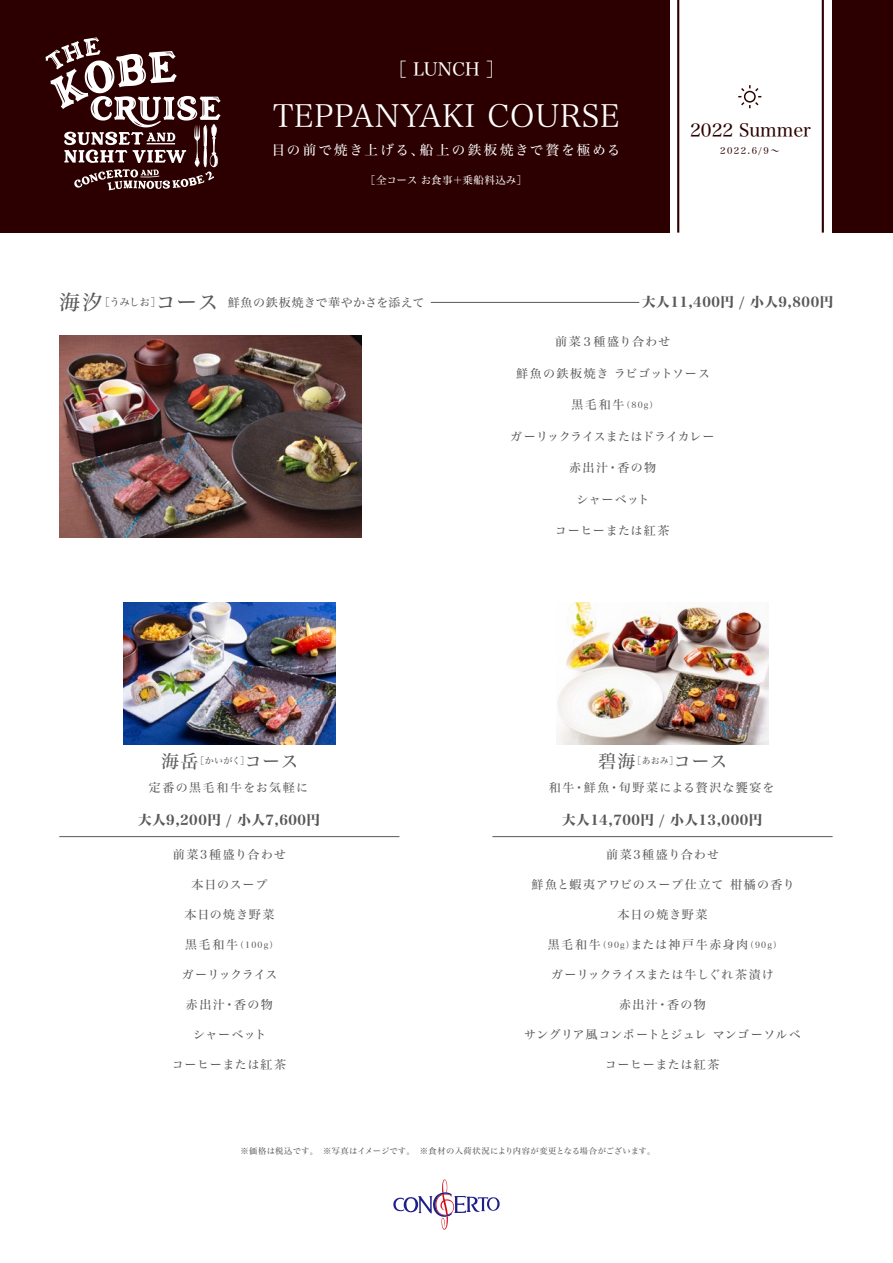
<style>
.page{position:relative;width:893px;height:1263px;background:#fff}
.page>*{position:absolute;margin:0;border:0;box-sizing:border-box;transform-origin:0 0}
.t1{font:31.5px "Hira Min Std N W2";letter-spacing:.02em;color:#fff}
.t2{font:18px "Hira Min Std N W4";color:#595757}
.t3{font:18px "Hira Min Std N W4";color:#2c0000}
.t4{font:18px "Hira Min Std N W4";color:#fff}
.t5{font:13.5px "Hira Min Std N W8";letter-spacing:.04em;color:#595757}
.t6{font:13.5px "Hira Min Std N W4";letter-spacing:.16em;color:#fff}
.t7{font:12px "Hira Min Std N W4";letter-spacing:.06em;color:#595757}
.t8{font:12px "Hira Min Std N W4";letter-spacing:.025em;color:#595757}
.t9{font:12px "Hira Min Std N W4";letter-spacing:.14em;color:#595757}
.t10{font:12px "Hira Min Std N W4";letter-spacing:.13em;color:#595757}
.t11{font:12px "Hira Min Std N W4";letter-spacing:.1em;color:#595757}
.t12{font:12px "Hira Min Std N W4";letter-spacing:.03em;color:#595757}
.t13{font:12px "Hira Min Std N W4";letter-spacing:-.01em;color:#595757}
.t14{font:12px "Hira Min Std N W4";letter-spacing:.11em;color:#595757}
.t15{font:12px "Hira Min Std N W4";letter-spacing:-.03em;color:#595757}
.t16{font:10.5px "Hira Min Std N W4";letter-spacing:.005em;color:#fff}
.t17{font:9px "Hira Min Std N W4";color:#595757}
.t18{font:9px "Hira Min Std N W4";color:#2c0000}
.t19{font:8.4px "Hira Min Std N W4";letter-spacing:.14em;color:#595757}
.t20{font:8.25px "Hira Min Std N W4";letter-spacing:.04em;color:#595757}
.s1{font-size:21px}
.s2{font-size:10.5px}
.s3{font-size:12px}
.s4{font-size:18px}
.s5{font-size:8.4px}
</style>
<div class="page">
<div style="left:0;top:0;width:893px;height:233px;background:#2c0000"></div>
<div style="left:670px;top:0;width:161px;height:261px;background:#fff"></div>
<hr style="left:822px;top:0;width:2px;height:233px;background:#2c0000">
<hr style="left:677px;top:0;width:2px;height:233px;background:#2c0000">
<svg style="left:45px;top:37px;width:176px;height:153px"></svg>
<svg style="left:393px;top:1179px;width:107px;height:50px"></svg>
<hr style="left:431px;top:302px;width:208px;height:1px;background:#595757">
<img style="left:59px;top:336px;width:302px;height:201px">
<hr style="left:59px;top:836px;width:340px;height:1px;background:#595757">
<hr style="left:492px;top:836px;width:341px;height:1px;background:#595757">
<svg style="left:738px;top:85px;width:23px;height:23px"></svg>
<img style="left:123px;top:603px;width:213px;height:141px">
<img style="left:556px;top:603px;width:213px;height:141px">
<h2 class="t4" style="left:389px;top:56px;width:116px">［ LUNCH ］</h2>
<h1 class="t1" style="left:273px;top:94px;width:348px">TEPPANYAKI COURSE</h1>
<p class="t6" style="left:272px;top:140px;width:350px">目の前で焼き上げる、船上の鉄板焼きで贅を極める</p>
<p class="t16" style="left:365px;top:172px;width:163px">［全コース お食事＋乗船料込み］</p>
<h2 class="t3" style="left:690px;top:117px;width:122px">2022 Summer</h2>
<p class="t18" style="left:720px;top:144px;width:61px">2022.6/9～</p>
<p class="t8" style="left:59px;top:294px;width:367px"><span class="s1">海汐</span><span class="s2">［うみしお］</span><span class="s1">コース</span> 鮮魚の鉄板焼きで華やかさを添えて</p>
<p class="t5" style="left:642px;top:292px;width:192px">大人11,400円 / 小人9,800円</p>
<p class="t7" style="left:555px;top:333px;width:117px">前菜３種盛り合わせ</p>
<p class="t7" style="left:516px;top:365px;width:195px">鮮魚の鉄板焼き ラビゴットソース</p>
<p class="t19" style="left:571px;top:399px;width:88px"><span class="s3">黒毛和牛</span>（80g）</p>
<p class="t13" style="left:510px;top:428px;width:206px">ガーリックライスまたはドライカレー</p>
<p class="t7" style="left:569px;top:459px;width:88px">赤出汁・香の物</p>
<p class="t7" style="left:576px;top:491px;width:75px">シャーベット</p>
<p class="t7" style="left:555px;top:522px;width:116px">コーヒーまたは紅茶</p>
<p class="t17" style="left:161px;top:754px;width:139px"><span class="s4">海岳</span>［かいがく］<span class="s4">コース</span></p>
<p class="t14" style="left:149px;top:779px;width:161px">定番の黒毛和牛をお気軽に</p>
<p class="t5" style="left:138px;top:810px;width:183px">大人9,200円 / 小人7,600円</p>
<p class="t10" style="left:173px;top:846px;width:115px">前菜3種盛り合わせ</p>
<p class="t7" style="left:192px;top:876px;width:77px">本日のスープ</p>
<p class="t7" style="left:184px;top:906px;width:92px">本日の焼き野菜</p>
<p class="t19" style="left:185px;top:939px;width:94px"><span class="s3">黒毛和牛</span>（100g）</p>
<p class="t15" style="left:182px;top:966px;width:97px">ガーリックライス</p>
<p class="t7" style="left:186px;top:996px;width:88px">赤出汁・香の物</p>
<p class="t7" style="left:193px;top:1026px;width:75px">シャーベット</p>
<p class="t7" style="left:172px;top:1056px;width:116px">コーヒーまたは紅茶</p>
<h2 class="t2" style="left:598px;top:748px;width:131px">碧海<sup>［あおみ］</sup>コース</h2>
<p class="t11" style="left:549px;top:779px;width:227px">和牛・鮮魚・旬野菜による贅沢な饗宴を</p>
<p class="t5" style="left:562px;top:810px;width:202px">大人14,700円 / 小人13,000円</p>
<p class="t10" style="left:606px;top:846px;width:115px">前菜3種盛り合わせ</p>
<p class="t7" style="left:531px;top:876px;width:265px">鮮魚と蝦夷アワビのスープ仕立て 柑橘の香り</p>
<p class="t7" style="left:617px;top:906px;width:92px">本日の焼き野菜</p>
<p class="t9" style="left:548px;top:936px;width:235px">黒毛和牛<span class="s5">（90g）</span>または神戸牛赤身肉<span class="s5">（90g）</span></p>
<p class="t12" style="left:551px;top:966px;width:224px">ガーリックライスまたは牛しぐれ茶漬け</p>
<p class="t7" style="left:619px;top:996px;width:88px">赤出汁・香の物</p>
<p class="t8" style="left:524px;top:1026px;width:278px">サングリア風コンポートとジュレ マンゴーソルベ</p>
<p class="t7" style="left:605px;top:1056px;width:116px">コーヒーまたは紅茶</p>
<p class="t20" style="left:241px;top:1145px;width:416px">※価格は税込です。　※写真はイメージです。　※食材の入荷状況により内容が変更となる場合がございます。</p>
</div>
